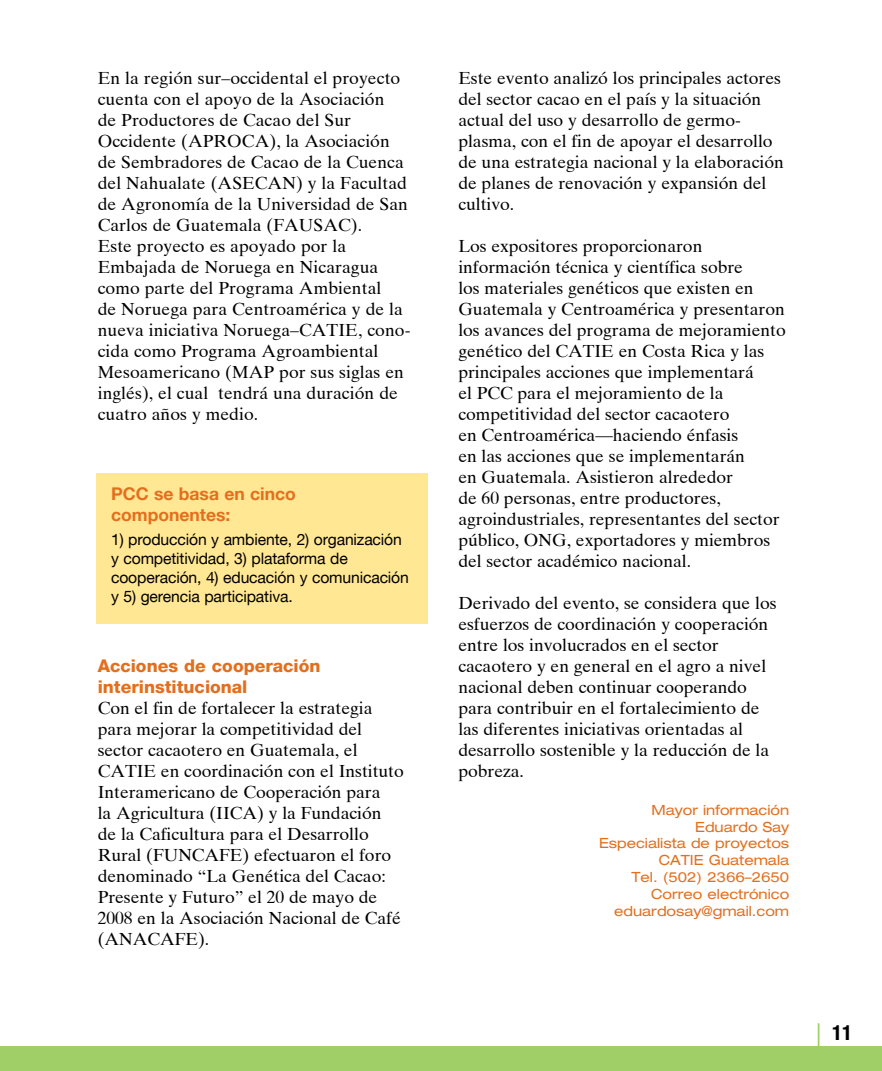
<style>
.page{position:relative;width:882px;height:1071px;background:#fff}
.page>*{position:absolute;margin:0;border:0;box-sizing:border-box;transform-origin:0 0}
.t1{font:700 condensed 21px "Helvetica Neue";color:#000}
.t2{font:17.5px/21px "Times Ten";color:#000}
.t3{font:800 17.5px/21px "Helvetica Neue";color:#e36f1e}
.t4{font:700 17.5px/21px "Helvetica Neue";color:#e36f1e}
.t5{font:15.75px/18.9px "Helvetica Neue";letter-spacing:-.01em;color:#000}
.t6{font:expanded 14px/16.8px "Helvetica Neue";color:#e36f1e;text-align:right}
</style>
<div class="page">
<div style="left:0;top:1047px;width:882px;height:24px;background:#a0ce67"></div>
<hr style="left:818px;top:1023px;width:1px;height:33px;background:#a0ce67">
<div style="left:96px;top:473px;width:332px;height:150px;background:#ffe794"></div>
<p class="t2" style="left:98px;top:67px;width:314px">En la región sur–occidental el proyecto cuenta con el apoyo de la Asociación<br>de Productores de Cacao del Sur Occidente (APROCA), la Asociación de Sembradores de Cacao de la Cuenca del Nahualate (ASECAN) y la Facultad de Agronomía de la Universidad de San Carlos de Guatemala (FAUSAC).<br>Este proyecto es apoyado por la Embajada de Noruega en Nicaragua como parte del Programa Ambiental<br>de Noruega para Centroamérica y de la nueva iniciativa Noruega–CATIE, cono&shy;cida como Programa Agroambiental Mesoamericano (MAP por sus siglas en inglés), el cual tendrá una duración de cuatro años y medio.</p>
<p class="t4" style="left:111px;top:483px;width:186px">PCC se basa en cinco componentes:</p>
<p class="t5" style="left:111px;top:530px;width:299px">1) producción y ambiente, 2) organización y competitividad, 3) plataforma de cooperación, 4) educación y comunicación y 5) gerencia participativa.</p>
<p class="t3" style="left:98px;top:655px;width:224px">Acciones de cooperación interinstitucional</p>
<p class="t2" style="left:98px;top:697px;width:308px">Con el fin de fortalecer la estrategia para mejorar la competitividad del sector cacaotero en Guatemala, el CATIE en coordinación con el Instituto Interamericano de Cooperación para<br>la Agricultura (IICA) y la Fundación de la Caficultura para el Desarrollo Rural (FUNCAFE) efectuaron el foro denominado “La Genética del Cacao:<br>Presente y Futuro” el 20 de mayo de 2008 en la Asociación Nacional de Café (ANACAFE).</p>
<p class="t2" style="left:458px;top:67px;width:327px">Este evento analizó los principales actores del sector cacao en el país y la situación actual del uso y desarrollo de germo&shy;plasma, con el fin de apoyar el desarrollo de una estrategia nacional y la elaboración de planes de renovación y expansión del cultivo.</p>
<p class="t2" style="left:458px;top:235px;width:329px">Los expositores proporcionaron información técnica y científica sobre<br>los materiales genéticos que existen en Guatemala y Centroamérica y presentaron los avances del programa de mejoramiento genético del CATIE en Costa Rica y las principales acciones que implementará<br>el PCC para el mejoramiento de la competitividad del sector cacaotero<br>en Centroamérica—haciendo énfasis<br>en las acciones que se implementarán<br>en Guatemala. Asistieron alrededor<br>de 60 personas, entre productores, agroindustriales, representantes del sector público, ONG, exportadores y miembros del sector académico nacional.</p>
<p class="t2" style="left:458px;top:592px;width:320px">Derivado del evento, se considera que los esfuerzos de coordinación y cooperación entre los involucrados en el sector cacaotero y en general en el agro a nivel nacional deben continuar cooperando para contribuir en el fortalecimiento de las diferentes iniciativas orientadas al desarrollo sostenible y la reducción de la pobreza.</p>
<p class="t6" style="left:599px;top:801px;width:192px">Mayor información<br>Eduardo Say<br>Especialista de proyectos<br>CATIE Guatemala<br>Tel. (502) 2366–2650<br>Correo electrónico eduardosay@gmail.com</p>
<p class="t1" style="left:832px;top:1020px;width:10px">11</p>
</div>
